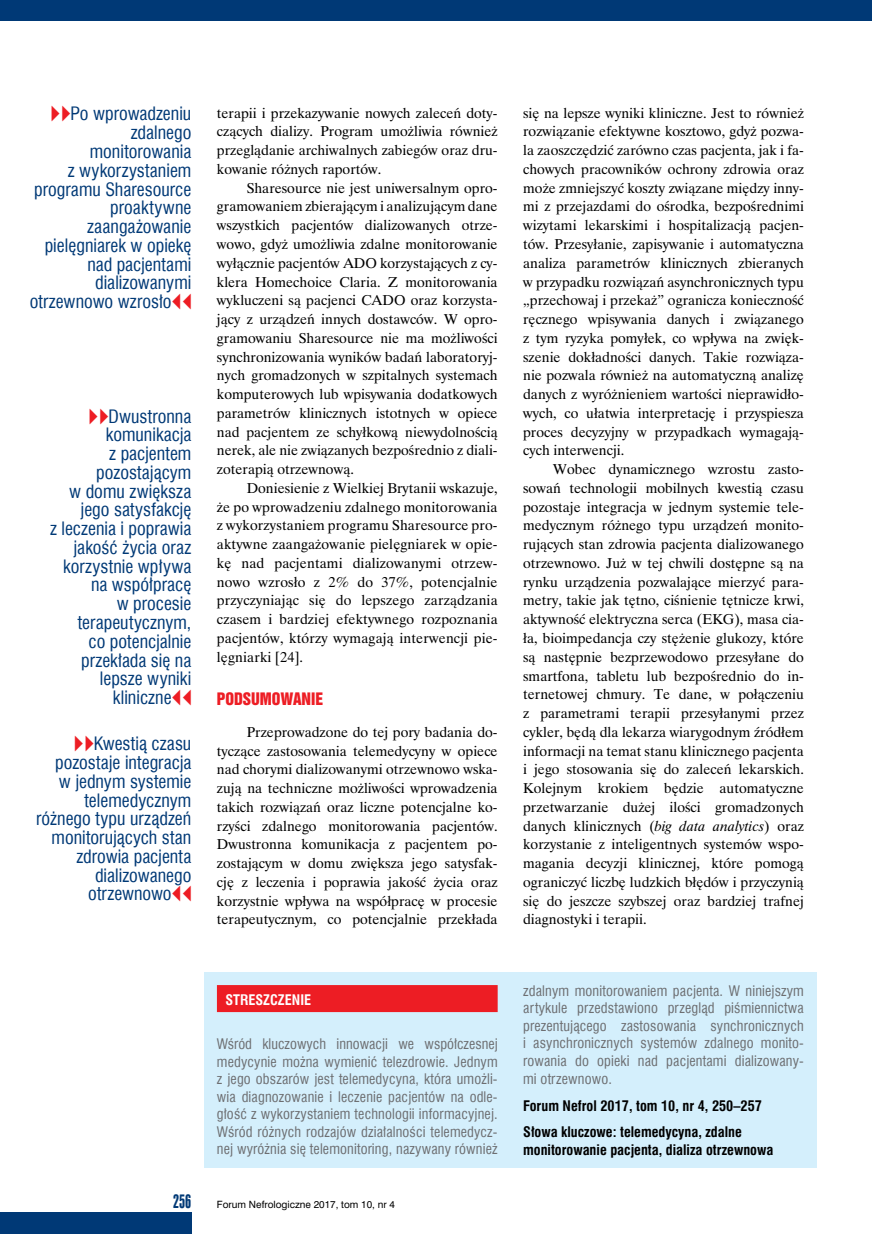
<style>
.page{position:relative;width:872px;height:1234px;background:#fff}
.page>*{position:absolute;margin:0;border:0;box-sizing:border-box;transform-origin:0 0}
.notka_lewa{font:18px/18.8px "Swis 721 Cn EU";color:#003976;text-align:right}
.t1{font:18px "Swis 924 EU";color:#003976}
._35_Śródtytuł_I{font:15.75px "Swis 921 EU";color:#ed1d24}
._30_Tekst{font:14.25px/18.8px "Time Ibis EE";color:#000;text-align:justify}
._16_Streszczenie_pol{font:14.25px/17.5px "Swis 721 Cn EU";letter-spacing:.01em;color:#6d6e71;text-align:justify}
._16_Słowa_kluczowe{font:700 14.25px/17.5px "Swis 721 Cn EU";color:#000}
._16_Streszczenie_pol-2{font:700 14.25px "Swis 721 Cn EU";color:#fff}
.t2{font:9.3px "Swis 721 PL";color:#000}
.s1{font-family:"Newspaper Pi";color:#ed1d24}
.s2{font-style:italic}
</style>
<div class="page">
<div style="left:0;top:0;width:872px;height:21px;background:#003976"></div>
<div style="left:0;top:1212px;width:191px;height:21px;background:#003976"></div>
<div style="left:204px;top:972px;width:612px;height:195px;background:#d4effc"></div>
<div style="left:217px;top:984px;width:280px;height:27px;background:#ed1d24"></div>
<p class="notka_lewa" style="left:30px;top:104px;width:163px"><span class="s1">VV</span>Po wprowadzeniu zdalnego monitorowania<br>z wykorzystaniem programu Sharesource proaktywne zaangażowanie pielęgniarek w opiekę nad pacjentami dializowanymi otrzewnowo wzrosło<span class="s1">CC</span></p>
<p class="notka_lewa" style="left:50px;top:406px;width:143px"><span class="s1">VV</span>Dwustronna komunikacja<br>z pacjentem pozostającym<br>w domu zwiększa jego satysfakcję<br>z leczenia i poprawia jakość życia oraz korzystnie wpływa na współpracę<br>w procesie terapeutycznym,<br>co potencjalnie przekłada się na lepsze wyniki kliniczne<span class="s1">CC</span></p>
<p class="notka_lewa" style="left:36px;top:734px;width:157px"><span class="s1">VV</span>Kwestią czasu pozostaje integracja<br>w jednym systemie telemedycznym różnego typu urządzeń monitorujących stan zdrowia pacjenta dializowanego otrzewnowo<span class="s1">CC</span></p>
<p class="_30_Tekst" style="left:217px;top:103px;width:282px">terapii i przekazywanie nowych zaleceń doty&shy;czących dializy. Program umożliwia również przeglądanie archiwalnych zabiegów oraz dru&shy;kowanie różnych raportów.</p>
<p class="_30_Tekst" style="left:217px;top:178px;width:282px;text-indent:30px">Sharesource nie jest uniwersalnym opro&shy;gramowaniem zbierającym i analizującym dane wszystkich pacjentów dializowanych otrze&shy;wowo, gdyż umożliwia zdalne monitorowanie wyłącznie pacjentów ADO korzystających z cy&shy;klera Homechoice Claria. Z monitorowania wykluczeni są pacjenci CADO oraz korzysta&shy;jący z urządzeń innych dostawców. W opro&shy;gramowaniu Sharesource nie ma możliwości synchronizowania wyników badań laboratoryj&shy;nych gromadzonych w szpitalnych systemach komputerowych lub wpisywania dodatkowych parametrów klinicznych istotnych w opiece nad pacjentem ze schyłkową niewydolnością nerek, ale nie związanych bezpośrednio z diali&shy;zoterapią otrzewnową.</p>
<p class="_30_Tekst" style="left:217px;top:478px;width:282px;text-indent:30px">Doniesienie z Wielkiej Brytanii wskazuje, że po wprowadzeniu zdalnego monitorowania z wykorzystaniem programu Sharesource pro&shy;aktywne zaangażowanie pielęgniarek w opie&shy;kę nad pacjentami dializowanymi otrzew&shy;nowo wzrosło z 2% do 37%, potencjalnie przyczyniając się do lepszego zarządzania czasem i bardziej efektywnego rozpoznania pacjentów, którzy wymagają interwencji pie&shy;lęgniarki [24].</p>
<p class="_35_Śródtytuł_I" style="left:217px;top:688px;width:107px">PODSUMOWANIE</p>
<p class="_30_Tekst" style="left:217px;top:722px;width:282px;text-indent:30px">Przeprowadzone do tej pory badania do&shy;tyczące zastosowania telemedycyny w opiece nad chorymi dializowanymi otrzewnowo wska&shy;zują na techniczne możliwości wprowadzenia takich rozwiązań oraz liczne potencjalne ko&shy;rzyści zdalnego monitorowania pacjentów.<br>Dwustronna komunikacja z pacjentem po&shy;zostającym w domu zwiększa jego satysfak&shy;cję z leczenia i poprawia jakość życia oraz korzystnie wpływa na współpracę w procesie terapeutycznym, co potencjalnie przekłada</p>
<p class="_16_Streszczenie_pol-2" style="left:225px;top:990px;width:87px">STRESZCZENIE</p>
<p class="_16_Streszczenie_pol" style="left:217px;top:1034px;width:282px">Wśród kluczowych innowacji we współczesnej medycynie można wymienić telezdrowie. Jednym z jego obszarów jest telemedycyna, która umożli&shy;wia diagnozowanie i leczenie pacjentów na odle&shy;głość z wykorzystaniem technologii informacyjnej.<br>Wśród różnych rodzajów działalności telemedycz&shy;nej wyróżnia się telemonitoring, nazywany również</p>
<p class="t1" style="left:173px;top:1189px;width:20px">256</p>
<p class="t2" style="left:217px;top:1198px;width:180px">Forum Nefrologiczne 2017, tom 10, nr 4</p>
<p class="_30_Tekst" style="left:523px;top:103px;width:282px">się na lepsze wyniki kliniczne. Jest to również rozwiązanie efektywne kosztowo, gdyż pozwa&shy;la zaoszczędzić zarówno czas pacjenta, jak i fa&shy;chowych pracowników ochrony zdrowia oraz może zmniejszyć koszty związane między inny&shy;mi z przejazdami do ośrodka, bezpośrednimi wizytami lekarskimi i hospitalizacją pacjen&shy;tów. Przesyłanie, zapisywanie i automatyczna analiza parametrów klinicznych zbieranych w przypadku rozwiązań asynchronicznych typu „przechowaj i przekaż” ogranicza konieczność ręcznego wpisywania danych i związanego z tym ryzyka pomyłek, co wpływa na zwięk&shy;szenie dokładności danych. Takie rozwiąza&shy;nie pozwala również na automatyczną analizę danych z wyróżnieniem wartości nieprawidło&shy;wych, co ułatwia interpretację i przyspiesza proces decyzyjny w przypadkach wymagają&shy;cych interwencji.</p>
<p class="_30_Tekst" style="left:523px;top:459px;width:282px;text-indent:30px">Wobec dynamicznego wzrostu zasto&shy;sowań technologii mobilnych kwestią czasu pozostaje integracja w jednym systemie tele&shy;medycznym różnego typu urządzeń monito&shy;rujących stan zdrowia pacjenta dializowanego otrzewnowo. Już w tej chwili dostępne są na rynku urządzenia pozwalające mierzyć para&shy;metry, takie jak tętno, ciśnienie tętnicze krwi, aktywność elektryczna serca (EKG), masa cia&shy;ła, bioimpedancja czy stężenie glukozy, które są następnie bezprzewodowo przesyłane do smartfona, tabletu lub bezpośrednio do in&shy;ternetowej chmury. Te dane, w połączeniu z parametrami terapii przesyłanymi przez cykler, będą dla lekarza wiarygodnym źródłem informacji na temat stanu klinicznego pacjenta i jego stosowania się do zaleceń lekarskich.<br>Kolejnym krokiem będzie automatyczne przetwarzanie dużej ilości gromadzonych danych klinicznych (<span class="s2">big data analytics</span>) oraz korzystanie z inteligentnych systemów wspo&shy;magania decyzji klinicznej, które pomogą ograniczyć liczbę ludzkich błędów i przyczynią się do jeszcze szybszej oraz bardziej trafnej diagnostyki i terapii.</p>
<p class="_16_Streszczenie_pol" style="left:523px;top:981px;width:282px">zdalnym monitorowaniem pacjenta. W niniejszym artykule przedstawiono przegląd piśmiennictwa prezentującego zastosowania synchronicznych i asynchronicznych systemów zdalnego monito&shy;rowania do opieki nad pacjentami dializowany&shy;mi otrzewnowo.</p>
<p class="_16_Słowa_kluczowe" style="left:523px;top:1097px;width:240px">Forum Nefrol 2017, tom 10, nr 4, 250–257</p>
<p class="_16_Słowa_kluczowe" style="left:523px;top:1123px;width:252px">Słowa kluczowe: telemedycyna, zdalne monitorowanie pacjenta, dializa otrzewnowa</p>
</div>
